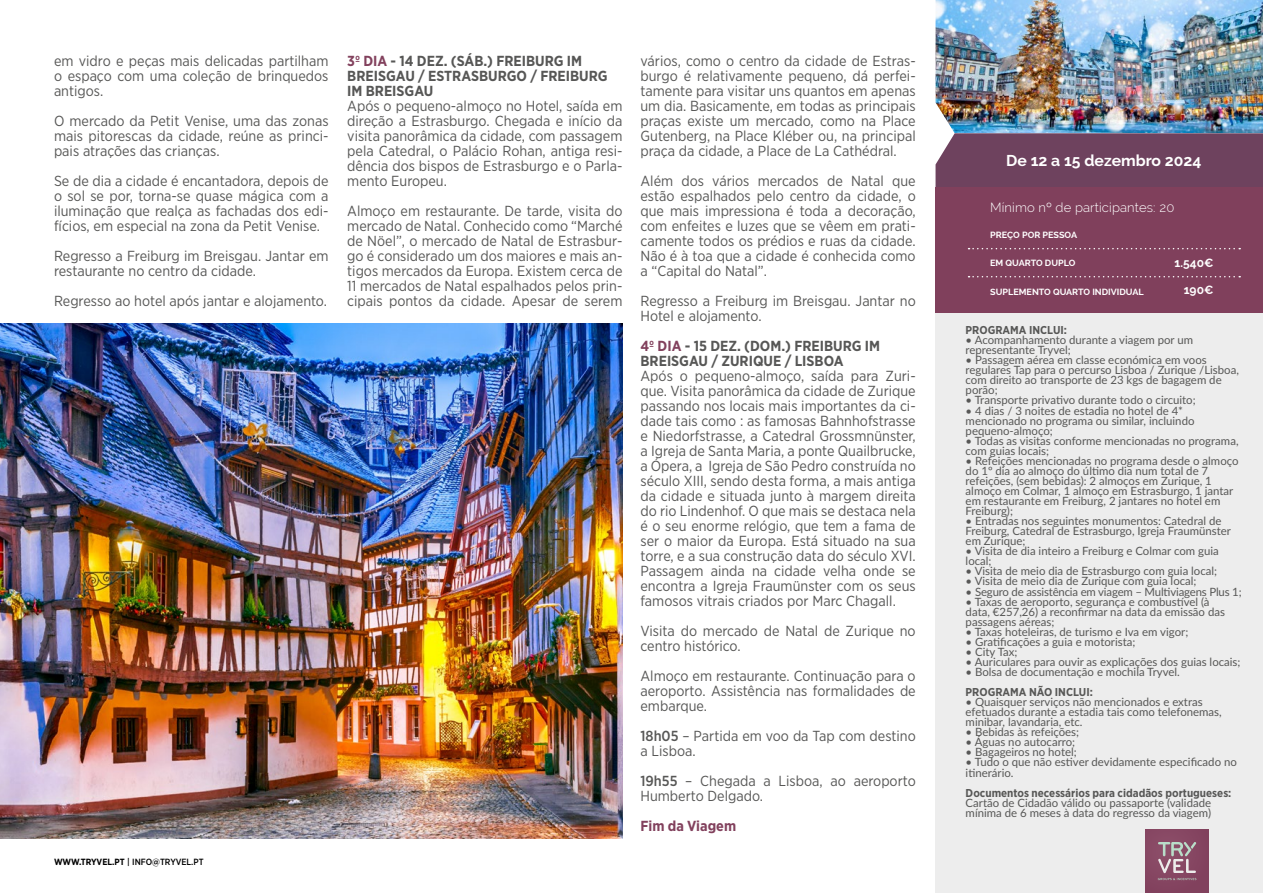
<style>
.page{position:relative;width:1263px;height:893px;background:#fff}
.page>*{position:absolute;margin:0;border:0;box-sizing:border-box;transform-origin:0 0}
.t1{font:700 15.75px "Raleway";color:#fff}
.t2{font:14.55px/15px "Gotham Narrow";color:#575756;text-align:justify}
.t3{font:700 14.55px/15px "Gotham Narrow";color:#575756}
.t4{font:700 14.55px "Gotham Narrow";color:#82415d}
.t5{font:300 13.05px "Raleway";letter-spacing:.01em;color:#fff}
.t6{font:700 12px "Raleway";color:#fff}
.t7{font:11.4px/10.1px "Lato";color:#575756}
.t8{font:700 11.4px "Gotham Narrow";color:#575756}
.t9{font:700 9px "Raleway";color:#fff}
.t10{font:500 9px "Gotham Narrow";color:#000}
.s1{font-weight:700}
.s2{color:#82415d}
.s3{font-weight:500}
</style>
<div class="page">
<img style="left:935px;top:0;width:328px;height:133px">
<div style="left:935px;top:133px;width:328px;height:54px;background:#6e425e"></div>
<div style="left:935px;top:187px;width:328px;height:132px;background:#80405c"></div>
<svg style="left:968px;top:276px;width:272px;height:1px"></svg>
<svg style="left:968px;top:248px;width:272px;height:1px"></svg>
<div style="left:935px;top:314px;width:328px;height:579px;background:#ededed"></div>
<div style="left:1145px;top:829px;width:64px;height:64px;background:#844460"></div>
<svg style="left:1158px;top:842px;width:38px;height:38px"></svg>
<img style="left:0;top:324px;width:622px;height:514px">
<p class="t2" style="left:54px;top:53px;width:276px">em vidro e peças mais delicadas partilham o espaço com uma coleção de brinquedos antigos.</p>
<p class="t2" style="left:54px;top:113px;width:276px">O mercado da Petit Venise, uma das zonas mais pitorescas da cidade, reúne as princi&shy;pais atrações das crianças.</p>
<p class="t2" style="left:54px;top:173px;width:276px">Se de dia a cidade é encantadora, depois de o sol se por, torna-se quase mágica com a iluminação que realça as fachadas dos edi&shy;fícios, em especial na zona da Petit Venise.</p>
<p class="t2" style="left:54px;top:248px;width:276px">Regresso a Freiburg im Breisgau. Jantar em restaurante no centro da cidade.</p>
<p class="t2" style="left:54px;top:293px;width:275px">Regresso ao hotel após jantar e alojamento.</p>
<p class="t10" style="left:54px;top:856px;width:151px"><span class="s1">WWW.TRYVEL.PT</span> | INFO@TRYVEL.PT</p>
<p class="t3" style="left:347px;top:53px;width:262px"><span class="s2">3º DIA</span> - 14 DEZ. (SÁB.) FREIBURG IM<br>BREISGAU / ESTRASBURGO / FREIBURG<br>IM BREISGAU</p>
<p class="t2" style="left:347px;top:98px;width:277px">Após o pequeno-almoço no Hotel, saída em direção a Estrasburgo. Chegada e início da visita panorâmica da cidade, com passagem pela Catedral, o Palácio Rohan, antiga resi&shy;dência dos bispos de Estrasburgo e o Parla&shy;mento Europeu.</p>
<p class="t2" style="left:347px;top:203px;width:277px">Almoço em restaurante. De tarde, visita do mercado de Natal. Conhecido como “Marché de Nöel”, o mercado de Natal de Estrasbur&shy;go é considerado um dos maiores e mais an&shy;tigos mercados da Europa. Existem cerca de 11 mercados de Natal espalhados pelos prin&shy;cipais pontos da cidade. Apesar de serem</p>
<p class="t2" style="left:640px;top:53px;width:277px">vários, como o centro da cidade de Estras&shy;burgo é relativamente pequeno, dá perfei&shy;tamente para visitar uns quantos em apenas um dia. Basicamente, em todas as principais praças existe um mercado, como na Place Gutenberg, na Place Kléber ou, na principal praça da cidade, a Place de La Cathédral.</p>
<p class="t2" style="left:640px;top:173px;width:277px">Além dos vários mercados de Natal que estão espalhados pelo centro da cidade, o que mais impressiona é toda a decoração, com enfeites e luzes que se vêem em prati&shy;camente todos os prédios e ruas da cidade.<br>Não é à toa que a cidade é conhecida como a “Capital do Natal”.</p>
<p class="t2" style="left:640px;top:293px;width:277px">Regresso a Freiburg im Breisgau. Jantar no<br>Hotel e alojamento.</p>
<p class="t3" style="left:640px;top:338px;width:241px"><span class="s2">4º DIA</span> - 15 DEZ. (DOM.) FREIBURG IM<br>BREISGAU / ZURIQUE / LISBOA</p>
<p class="t2" style="left:640px;top:368px;width:277px">Após o pequeno-almoço, saída para Zuri&shy;que. Visita panorâmica da cidade de Zurique passando nos locais mais importantes da ci&shy;dade tais como : as famosas Bahnhofstrasse e Niedorfstrasse, a Catedral Grossmnünster, a Igreja de Santa Maria, a ponte Quailbrucke, a Ópera, a Igreja de São Pedro construída no século XIII, sendo desta forma, a mais antiga da cidade e situada junto à margem direita do rio Lindenhof. O que mais se destaca nela é o seu enorme relógio, que tem a fama de ser o maior da Europa. Está situado na sua torre, e a sua construção data do século XVI.<br>Passagem ainda na cidade velha onde se encontra a Igreja Fraumünster com os seus famosos vitrais criados por Marc Chagall.</p>
<p class="t2" style="left:640px;top:623px;width:277px">Visita do mercado de Natal de Zurique no centro histórico.</p>
<p class="t2" style="left:640px;top:668px;width:277px">Almoço em restaurante. Continuação para o aeroporto. Assistência nas formalidades de embarque.</p>
<p class="t2" style="left:640px;top:728px;width:277px"><span class="s3">18h05</span> – Partida em voo da Tap com destino a Lisboa.</p>
<p class="t2" style="left:640px;top:773px;width:277px"><span class="s3">19h55</span> – Chegada a Lisboa, ao aeroporto<br>Humberto Delgado.</p>
<p class="t4" style="left:640px;top:816px;width:97px">Fim da Viagem</p>
<p class="t1" style="left:1006px;top:152px;width:197px">De 12 a 15 dezembro 2024</p>
<p class="t5" style="left:990px;top:200px;width:186px">Mínimo nº de participantes: 20</p>
<p class="t9" style="left:990px;top:230px;width:88px">PREÇO POR PESSOA</p>
<p class="t9" style="left:990px;top:257px;width:87px">EM QUARTO DUPLO</p>
<p class="t9" style="left:990px;top:287px;width:155px">SUPLEMENTO QUARTO INDIVIDUAL</p>
<p class="t6" style="left:1175px;top:255px;width:40px">1.540€</p>
<p class="t6" style="left:1184px;top:283px;width:31px">190€</p>
<p class="t8" style="left:966px;top:323px;width:103px">PROGRAMA INCLUI:</p>
<p class="t7" style="left:966px;top:334px;width:229px">• Acompanhamento durante a viagem por um representante Tryvel;</p>
<p class="t7" style="left:966px;top:355px;width:275px">• Passagem aérea em classe económica em voos regulares Tap para o percurso Lisboa / Zurique /Lisboa, com direito ao transporte de 23 kgs de bagagem de porão;</p>
<p class="t7" style="left:966px;top:395px;width:232px">• Transporte privativo durante todo o circuito;</p>
<p class="t7" style="left:966px;top:405px;width:230px">• 4 dias / 3 noites de estadia no hotel de 4* mencionado no programa ou similar, incluindo pequeno-almoço;</p>
<p class="t7" style="left:966px;top:435px;width:274px">• Todas as visitas conforme mencionadas no programa, com guias locais;</p>
<p class="t7" style="left:966px;top:455px;width:274px">• Refeições mencionadas no programa desde o almoço do 1º dia ao almoço do último dia num total de 7 refeições, (sem bebidas): 2 almoços em Zurique, 1 almoço em Colmar, 1 almoço em Estrasburgo, 1 jantar em restaurante em Freiburg, 2 jantares no hotel em Freiburg);</p>
<p class="t7" style="left:966px;top:515px;width:267px">• Entradas nos seguintes monumentos: Catedral de<br>Freiburg, Catedral de Estrasburgo, Igreja Fraumünster em Zurique;</p>
<p class="t7" style="left:966px;top:546px;width:255px">• Visita de dia inteiro a Freiburg e Colmar com guia local;</p>
<p class="t7" style="left:966px;top:566px;width:253px">• Visita de meio dia de Estrasburgo com guia local;</p>
<p class="t7" style="left:966px;top:576px;width:232px">• Visita de meio dia de Zurique com guia local;</p>
<p class="t7" style="left:966px;top:586px;width:277px">• Seguro de assistência em viagem – Multiviagens Plus 1;</p>
<p class="t7" style="left:966px;top:596px;width:261px">• Taxas de aeroporto, segurança e combustível (à data, €257,26) a reconfirmar na data da emissão das passagens aéreas;</p>
<p class="t7" style="left:966px;top:626px;width:224px">• Taxas hoteleiras, de turismo e Iva em vigor;</p>
<p class="t7" style="left:966px;top:636px;width:171px">• Gratificações a guia e motorista;</p>
<p class="t7" style="left:966px;top:646px;width:53px">• City Tax;</p>
<p class="t7" style="left:966px;top:656px;width:276px">• Auriculares para ouvir as explicações dos guias locais;</p>
<p class="t7" style="left:966px;top:666px;width:216px">• Bolsa de documentação e mochila Tryvel.</p>
<p class="t8" style="left:966px;top:685px;width:129px">PROGRAMA NÃO INCLUI:</p>
<p class="t7" style="left:966px;top:696px;width:258px">• Quaisquer serviços não mencionados e extras efetuados durante a estadia tais como telefonemas, minibar, lavandaria, etc.</p>
<p class="t7" style="left:966px;top:727px;width:115px">• Bebidas às refeições;</p>
<p class="t7" style="left:966px;top:737px;width:111px">• Águas no autocarro;</p>
<p class="t7" style="left:966px;top:747px;width:113px">• Bagageiros no hotel;</p>
<p class="t7" style="left:966px;top:757px;width:273px">• Tudo o que não estiver devidamente especificado no itinerário.</p>
<p class="t8" style="left:966px;top:785px;width:267px">Documentos necessários para cidadãos portugueses:</p>
<p class="t7" style="left:966px;top:797px;width:247px">Cartão de Cidadão válido ou passaporte (validade mínima de 6 meses à data do regresso da viagem)</p>
</div>
